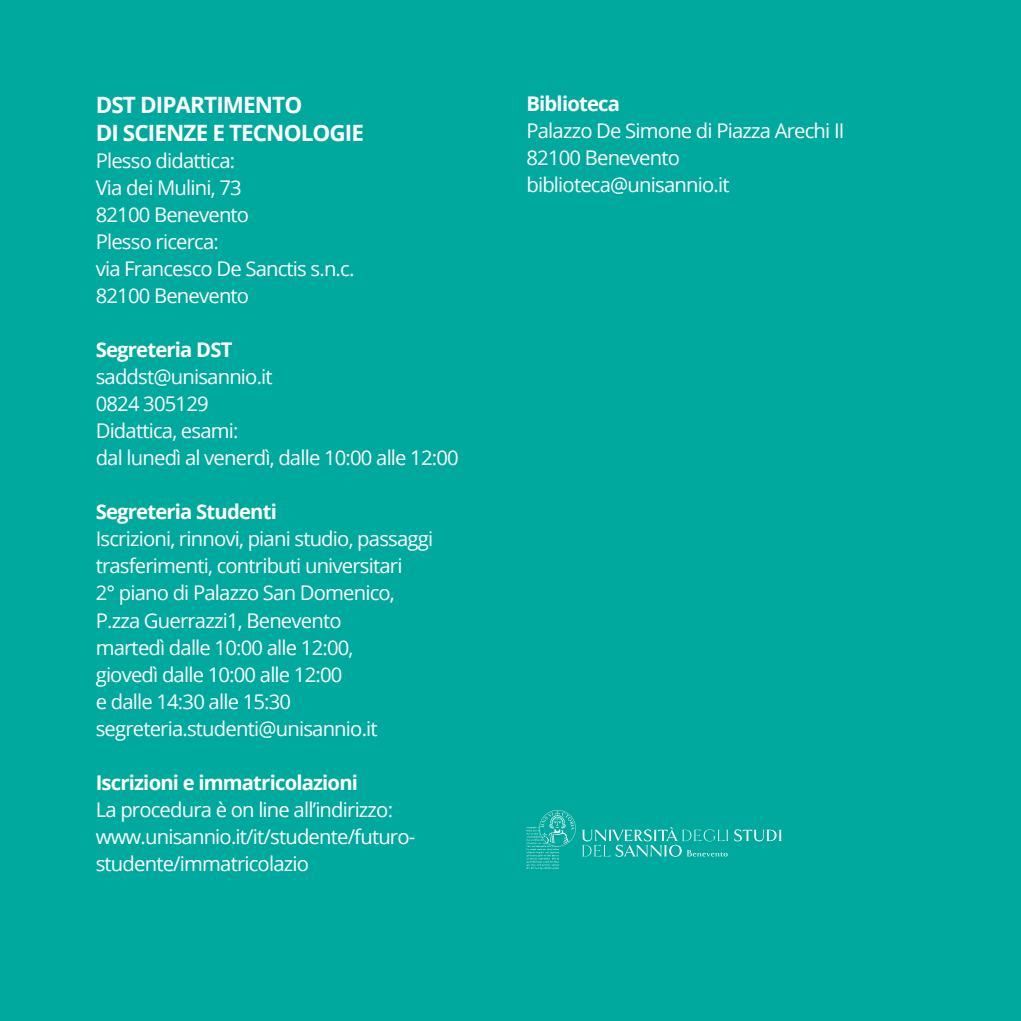
<style>
.page{position:relative;width:1021px;height:1021px;background:#fff}
.page>*{position:absolute;margin:0;border:0;box-sizing:border-box;transform-origin:0 0}
.t1{font:700 22.5px/27.9px "Open Sans";letter-spacing:-.04em;color:#fff}
.t2{font:20.25px/27px "Open Sans";letter-spacing:-.04em;color:#fff}
.t3{font:700 20.25px "Open Sans";letter-spacing:-.04em;color:#fff}
</style>
<div class="page">
<div style="left:0;top:0;width:1020px;height:1020px;background:#00a99d"></div>
<svg style="left:526px;top:810px;width:49px;height:59px"></svg>
<svg style="left:734px;top:829px;width:47px;height:12px"></svg>
<svg style="left:582px;top:827px;width:146px;height:29px"></svg>
<p class="t1" style="left:96px;top:91px;width:270px">DST DIPARTIMENTO<br>DI SCIENZE E TECNOLOGIE</p>
<p class="t2" style="left:96px;top:147px;width:260px">Plesso didattica:<br>Via dei Mulini, 73<br>82100 Benevento<br>Plesso ricerca:<br>via Francesco De Sanctis s.n.c.<br>82100 Benevento</p>
<p class="t3" style="left:96px;top:336px;width:138px">Segreteria DST</p>
<p class="t2" style="left:96px;top:363px;width:364px">saddst@unisannio.it<br>0824 305129<br>Didattica, esami:<br>dal lunedì al venerdì, dalle 10:00 alle 12:00</p>
<p class="t3" style="left:96px;top:498px;width:183px">Segreteria Studenti</p>
<p class="t2" style="left:96px;top:525px;width:339px">Iscrizioni, rinnovi, piani studio, passaggi trasferimenti, contributi universitari<br>2° piano di Palazzo San Domenico, P.zza Guerrazzi1, Benevento<br>martedì dalle 10:00 alle 12:00,<br>giovedì dalle 10:00 alle 12:00<br>e dalle 14:30 alle 15:30 segreteria.studenti@unisannio.it</p>
<p class="t3" style="left:96px;top:768px;width:264px">Iscrizioni e immatricolazioni</p>
<p class="t2" style="left:96px;top:795px;width:321px">La procedura è on line all’indirizzo: www.unisannio.it/it/studente/futuro&shy;studente/immatricolazio</p>
<p class="t3" style="left:526px;top:89px;width:95px">Biblioteca</p>
<p class="t2" style="left:526px;top:117px;width:319px">Palazzo De Simone di Piazza Arechi II<br>82100 Benevento biblioteca@unisannio.it</p>
</div>
